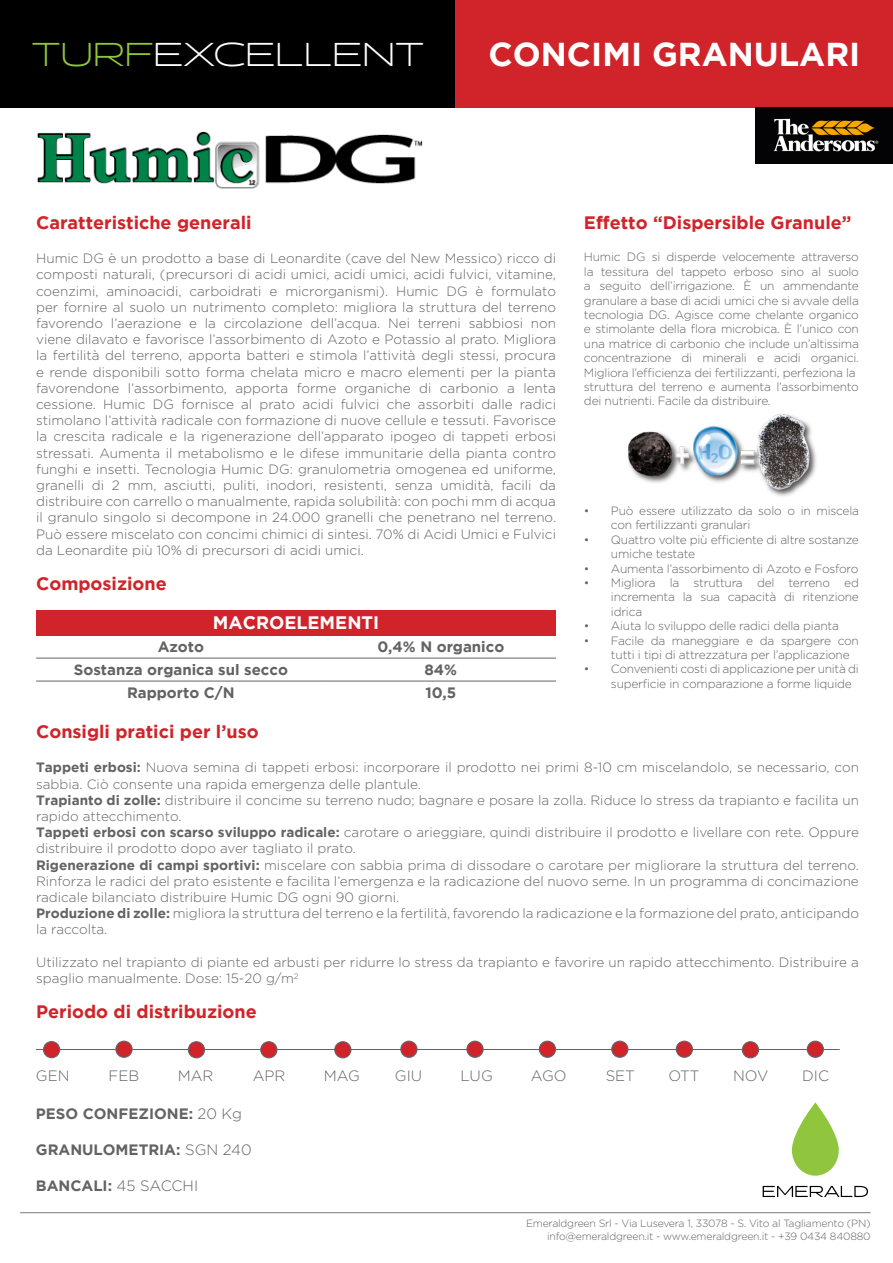
<style>
.page{position:relative;width:893px;height:1263px;background:#fff}
.page>*{position:absolute;margin:0;border:0;box-sizing:border-box;transform-origin:0 0}
.t1{font:700 33px "Gotham";color:#fff}
.t2{font:300 33px "Halogen";color:#fff}
.t3{font:700 18px "Gotham";color:#d1232a}
.t4{font:700 18px "Gotham";color:#fff}
.t5{font:700 15px "Gotham";color:#636366}
.t6{font:300 15px "Gotham";color:#636366}
.t7{font:300 13.5px/16.2px "Gotham";color:#636366}
.t8{font:300 12px/14.4px "Gotham";letter-spacing:-.02em;color:#636366}
.t9{font:300 10.5px/12.6px "Gotham";letter-spacing:-.02em;color:#636366;text-align:right}
.s1{color:#8fc63e}
.s2{font-weight:700}
.s3{font-weight:300}
</style>
<div class="page">
<hr style="left:36px;top:1049px;width:804px;height:1px;background:#636366">
<div style="left:44px;top:1041px;width:16px;height:17px;background:#d1232a;border-radius:50%"></div>
<div style="left:43px;top:1041px;width:17px;height:17px;border:1px solid #636366;border-radius:50%"></div>
<svg style="left:116px;top:1041px;width:16px;height:16px"></svg>
<div style="left:115px;top:1040px;width:18px;height:18px;border:1px solid #636366;border-radius:50%"></div>
<div style="left:188px;top:1042px;width:16px;height:16px;background:#d1232a;border-radius:50%"></div>
<div style="left:188px;top:1041px;width:17px;height:17px;border:1px solid #636366;border-radius:50%"></div>
<div style="left:261px;top:1042px;width:16px;height:16px;background:#d1232a;border-radius:50%"></div>
<div style="left:260px;top:1041px;width:17px;height:17px;border:1px solid #636366;border-radius:50%"></div>
<div style="left:335px;top:1042px;width:16px;height:16px;background:#d1232a;border-radius:50%"></div>
<div style="left:334px;top:1041px;width:17px;height:17px;border:1px solid #636366;border-radius:50%"></div>
<div style="left:401px;top:1041px;width:16px;height:16px;background:#d1232a;border-radius:50%"></div>
<div style="left:400px;top:1040px;width:18px;height:18px;border:1px solid #636366;border-radius:50%"></div>
<svg style="left:467px;top:1041px;width:16px;height:16px"></svg>
<div style="left:466px;top:1040px;width:18px;height:18px;border:1px solid #636366;border-radius:50%"></div>
<div style="left:539px;top:1041px;width:16px;height:16px;background:#d1232a;border-radius:50%"></div>
<div style="left:539px;top:1040px;width:17px;height:18px;border:1px solid #636366;border-radius:50%"></div>
<div style="left:612px;top:1041px;width:16px;height:16px;background:#d1232a;border-radius:50%"></div>
<div style="left:611px;top:1040px;width:17px;height:18px;border:1px solid #636366;border-radius:50%"></div>
<div style="left:676px;top:1041px;width:16px;height:16px;background:#d1232a;border-radius:50%"></div>
<div style="left:676px;top:1040px;width:17px;height:18px;border:1px solid #636366;border-radius:50%"></div>
<div style="left:807px;top:1041px;width:16px;height:16px;background:#d1232a;border-radius:50%"></div>
<div style="left:807px;top:1040px;width:17px;height:18px;border:1px solid #636366;border-radius:50%"></div>
<div style="left:742px;top:1042px;width:16px;height:16px;background:#d1232a;border-radius:50%"></div>
<div style="left:742px;top:1041px;width:17px;height:17px;border:1px solid #636366;border-radius:50%"></div>
<div style="left:1px;top:0;width:454px;height:107px;background:#000"></div>
<div style="left:455px;top:0;width:438px;height:107px;background:#d1232a"></div>
<hr style="left:20px;top:1212px;width:851px;height:1px;background:#76787b">
<svg style="left:792px;top:1102px;width:47px;height:74px"></svg>
<svg style="left:763px;top:1186px;width:105px;height:11px"></svg>
<img style="left:755px;top:107px;width:138px;height:57px">
<img style="left:37px;top:132px;width:386px;height:57px">
<img style="left:628px;top:414px;width:189px;height:83px">
<div style="left:36px;top:610px;width:520px;height:25px;background:#d1232a"></div>
<hr style="left:36px;top:658px;width:290px;height:1px;background:#636366">
<hr style="left:326px;top:658px;width:230px;height:1px;background:#636366">
<hr style="left:36px;top:681px;width:290px;height:1px;background:#636366">
<hr style="left:326px;top:681px;width:230px;height:1px;background:#636366">
<h1 class="t2" style="left:31px;top:34px;width:394px"><span class="s1">TURF</span>EXCELLENT</h1>
<p class="t1" style="left:488px;top:35px;width:373px">CONCIMI GRANULARI</p>
<p class="t3" style="left:36px;top:212px;width:217px">Caratteristiche generali</p>
<p class="t7" style="left:36px;top:250px;width:521px;text-align:justify">Humic DG è un prodotto a base di Leonardite (cave del New Messico) ricco di composti naturali, (precursori di acidi umici, acidi umici, acidi fulvici, vitamine, coenzimi, aminoacidi, carboidrati e microrganismi). Humic DG è formulato per fornire al suolo un nutrimento completo: migliora la struttura del terreno favorendo l’aerazione e la circolazione dell’acqua. Nei terreni sabbiosi non viene dilavato e favorisce l’assorbimento di Azoto e Potassio al prato. Migliora la fertilità del terreno, apporta batteri e stimola l’attività degli stessi, procura e rende disponibili sotto forma chelata micro e macro elementi per la pianta favorendone l’assorbimento, apporta forme organiche di carbonio a lenta cessione. Humic DG fornisce al prato acidi fulvici che assorbiti dalle radici stimolano l’attività radicale con formazione di nuove cellule e tessuti. Favorisce la crescita radicale e la rigenerazione dell’apparato ipogeo di tappeti erbosi stressati. Aumenta il metabolismo e le difese immunitarie della pianta contro funghi e insetti. Tecnologia Humic DG: granulometria omogenea ed uniforme, granelli di 2 mm, asciutti, puliti, inodori, resistenti, senza umidità, facili da distribuire con carrello o manualmente, rapida solubilità: con pochi mm di acqua il granulo singolo si decompone in 24.000 granelli che penetrano nel terreno.<br>Può essere miscelato con concimi chimici di sintesi. 70% di Acidi Umici e Fulvici da Leonardite più 10% di precursori di acidi umici.</p>
<p class="t3" style="left:36px;top:573px;width:132px">Composizione</p>
<p class="t4" style="left:213px;top:612px;width:168px">MACROELEMENTI</p>
<p class="t5" style="left:158px;top:638px;width:48px">Azoto</p>
<p class="t5" style="left:377px;top:638px;width:128px">0,4% N organico</p>
<p class="t5" style="left:74px;top:661px;width:216px">Sostanza organica sul secco</p>
<p class="t5" style="left:424px;top:661px;width:34px">84%</p>
<p class="t5" style="left:127px;top:684px;width:109px">Rapporto C/N</p>
<p class="t5" style="left:425px;top:684px;width:33px">10,5</p>
<p class="t3" style="left:584px;top:212px;width:269px">Effetto “Dispersible Granule”</p>
<p class="t8" style="left:584px;top:250px;width:276px;text-align:justify">Humic DG si disperde velocemente attraverso la tessitura del tappeto erboso sino al suolo a seguito dell’irrigazione. È un ammendante granulare a base di acidi umici che si avvale della tecnologia DG. Agisce come chelante organico e stimolante della flora microbica. È l’unico con una matrice di carbonio che include un’altissima concentrazione di minerali e acidi organici.<br>Migliora l’efficienza dei fertilizzanti, perfeziona la</p>
<p class="t8" style="left:584px;top:379px;width:276px">struttura del terreno e aumenta l’assorbimento dei nutrienti. Facile da distribuire.</p>
<p class="t8" style="left:611px;top:503px;width:249px;text-indent:-27px">• Può essere utilizzato da solo o in miscela con fertilizzanti granulari</p>
<p class="t8" style="left:611px;top:532px;width:249px;text-indent:-27px">• Quattro volte più efficiente di altre sostanze umiche testate</p>
<p class="t8" style="left:584px;top:561px;width:276px">• Aumenta l’assorbimento di Azoto e Fosforo</p>
<p class="t8" style="left:611px;top:575px;width:249px;text-align:justify;text-indent:-27px">• Migliora la struttura del terreno ed incrementa la sua capacità di ritenzione idrica</p>
<p class="t8" style="left:584px;top:618px;width:256px">• Aiuta lo sviluppo delle radici della pianta</p>
<p class="t8" style="left:611px;top:633px;width:249px;text-indent:-27px">• Facile da maneggiare e da spargere con tutti i tipi di attrezzatura per l’applicazione</p>
<p class="t8" style="left:611px;top:662px;width:249px;text-indent:-27px">• Convenienti costi di applicazione per unità di superficie in comparazione a forme liquide</p>
<p class="t3" style="left:36px;top:721px;width:224px">Consigli pratici per l’uso</p>
<p class="t7" style="left:36px;top:759px;width:824px"><span class="s2">Tappeti erbosi:</span> Nuova semina di tappeti erbosi: incorporare il prodotto nei primi 8-10 cm miscelandolo, se necessario, con sabbia. Ciò consente una rapida emergenza delle plantule.</p>
<p class="t7" style="left:36px;top:791px;width:824px"><span class="s2">Trapianto di zolle:</span> distribuire il concime su terreno nudo; bagnare e posare la zolla. Riduce lo stress da trapianto e facilita un rapido attecchimento.</p>
<p class="t7" style="left:36px;top:824px;width:824px"><span class="s2">Tappeti erbosi con scarso sviluppo radicale:</span> carotare o arieggiare, quindi distribuire il prodotto e livellare con rete. Oppure distribuire il prodotto dopo aver tagliato il prato.</p>
<p class="t7" style="left:36px;top:856px;width:824px;text-align:justify"><span class="s2">Rigenerazione di campi sportivi:</span> miscelare con sabbia prima di dissodare o carotare per migliorare la struttura del terreno.<br>Rinforza le radici del prato esistente e facilita l’emergenza e la radicazione del nuovo seme. In un programma di concimazione radicale bilanciato distribuire Humic DG ogni 90 giorni.</p>
<p class="t7" style="left:36px;top:905px;width:824px"><span class="s2">Produzione di zolle:</span> migliora la struttura del terreno e la fertilità, favorendo la radicazione e la formazione del prato, anticipando la raccolta.</p>
<p class="t7" style="left:36px;top:953px;width:824px">Utilizzato nel trapianto di piante ed arbusti per ridurre lo stress da trapianto e favorire un rapido attecchimento. Distribuire a spaglio manualmente. Dose: 15-20 g/m<sup>2</sup></p>
<h2 class="t3" style="left:36px;top:1001px;width:222px">Periodo di distribuzione</h2>
<p class="t6" style="left:36px;top:1066px;width:35px">GEN</p>
<p class="t6" style="left:109px;top:1066px;width:32px">FEB</p>
<p class="t6" style="left:178px;top:1066px;width:37px">MAR</p>
<p class="t6" style="left:253px;top:1066px;width:34px">APR</p>
<p class="t6" style="left:324px;top:1066px;width:38px">MAG</p>
<p class="t6" style="left:395px;top:1066px;width:29px">GIU</p>
<p class="t6" style="left:461px;top:1066px;width:34px">LUG</p>
<p class="t6" style="left:531px;top:1066px;width:37px">AGO</p>
<p class="t6" style="left:606px;top:1066px;width:31px">SET</p>
<p class="t6" style="left:668px;top:1066px;width:33px">OTT</p>
<p class="t6" style="left:733px;top:1066px;width:37px">NOV</p>
<p class="t6" style="left:802px;top:1066px;width:28px">DIC</p>
<p class="t5" style="left:36px;top:1105px;width:207px">PESO CONFEZIONE: <span class="s3">20 Kg</span></p>
<p class="t5" style="left:36px;top:1141px;width:217px">GRANULOMETRIA: <span class="s3">SGN 240</span></p>
<p class="t5" style="left:36px;top:1177px;width:164px">BANCALI: <span class="s3">45 SACCHI</span></p>
<p class="t9" style="left:526px;top:1217px;width:346px">Emeraldgreen Srl - Via Lusevera 1, 33078 - S. Vito al Tagliamento (PN) info@emeraldgreen.it - www.emeraldgreen.it - +39 0434 840880</p>
</div>
